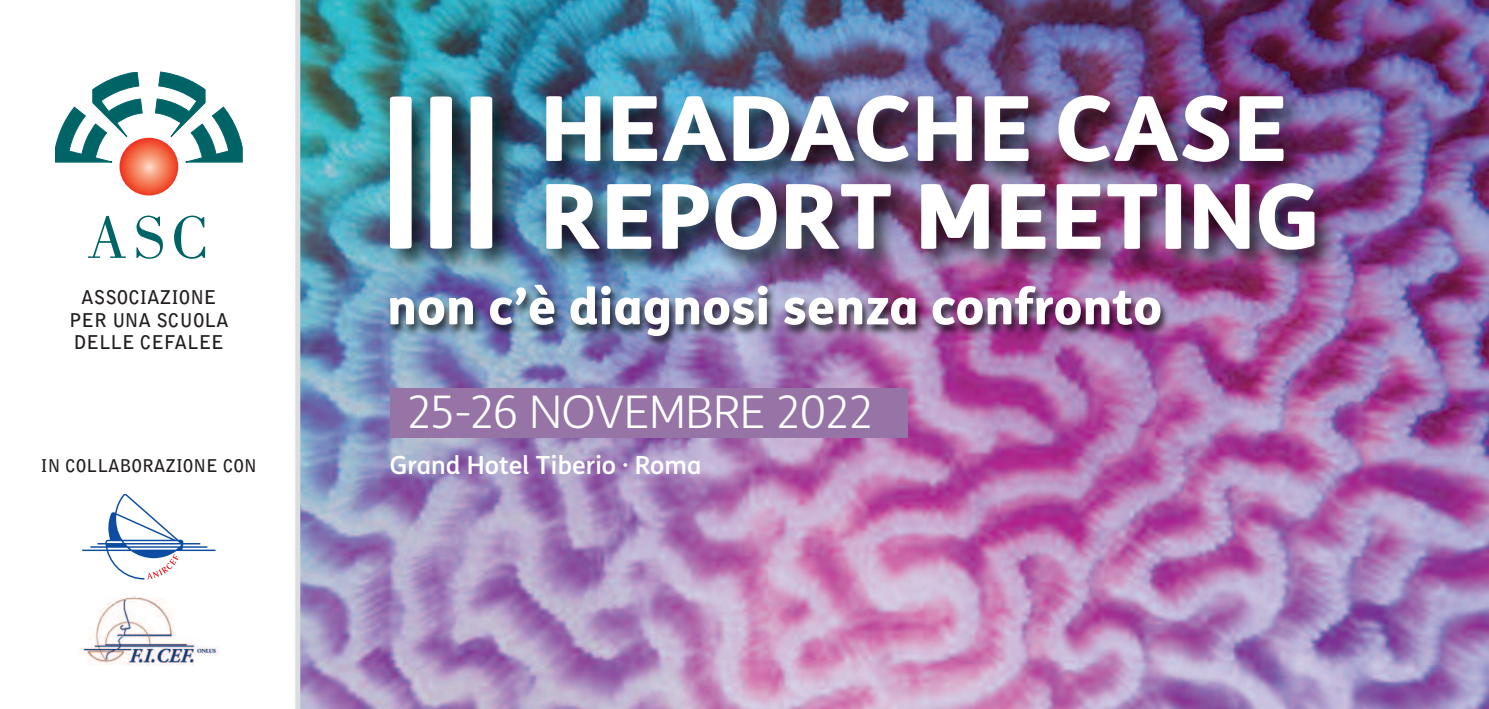
<style>
.page{position:relative;width:1489px;height:709px;background:#fff}
.page>*{position:absolute;margin:0;border:0;box-sizing:border-box;transform-origin:0 0}
.t1{font:800 89.75px/87.8px "TIM Sans";color:#fff}
.t2{font:800 50px "TIM Sans";color:#fff}
.t3{font:300 45px "TIM Sans";color:#fff}
.t4{font:500 25px "TIM Sans";color:#fff}
.t5{font:700 19px/22.8px "Bell Gothic Std";color:#231f20;text-align:center}
.t6{font:700 17.5px "Bell Gothic Std";color:#231f20}
</style>
<div class="page">
<img style="left:300px;top:0;width:1188px;height:709px">
<img style="left:401px;top:65px;width:1087px;height:282px">
<img style="left:367px;top:269px;width:1051px;height:119px">
<img style="left:379px;top:86px;width:145px;height:195px">
<svg style="left:390px;top:96px;width:102px;height:153px"></svg>
<img style="left:78px;top:596px;width:142px;height:70px">
<svg style="left:82px;top:494px;width:133px;height:85px"></svg>
<svg style="left:119px;top:138px;width:59px;height:57px"></svg>
<svg style="left:55px;top:72px;width:87px;height:90px"></svg>
<svg style="left:155px;top:72px;width:87px;height:90px"></svg>
<svg style="left:88px;top:216px;width:38px;height:42px"></svg>
<svg style="left:136px;top:215px;width:27px;height:44px"></svg>
<svg style="left:174px;top:215px;width:31px;height:44px"></svg>
<div style="left:295px;top:0;width:5px;height:709px;background:#dcdddf"></div>
<div style="left:390px;top:388px;width:517px;height:49px;background:#9674a6"></div>
<p class="t5" style="left:69px;top:287px;width:161px">ASSOCIAZIONE<br>PER UNA SCUOLA<br>DELLE CEFALEE</p>
<p class="t6" style="left:41px;top:459px;width:217px">IN COLLABORAZIONE CON</p>
<h1 class="t1" style="left:540px;top:93px;width:782px">HEADACHE CASE<br>REPORT MEETING</h1>
<h2 class="t2" style="left:387px;top:286px;width:776px">non c’è diagnosi senza confronto</h2>
<h3 class="t3" style="left:407px;top:394px;width:467px">25-26 NOVEMBRE 2022</h3>
<h3 class="t4" style="left:390px;top:455px;width:313px">Grand Hotel Tiberio · Roma</h3>
</div>
